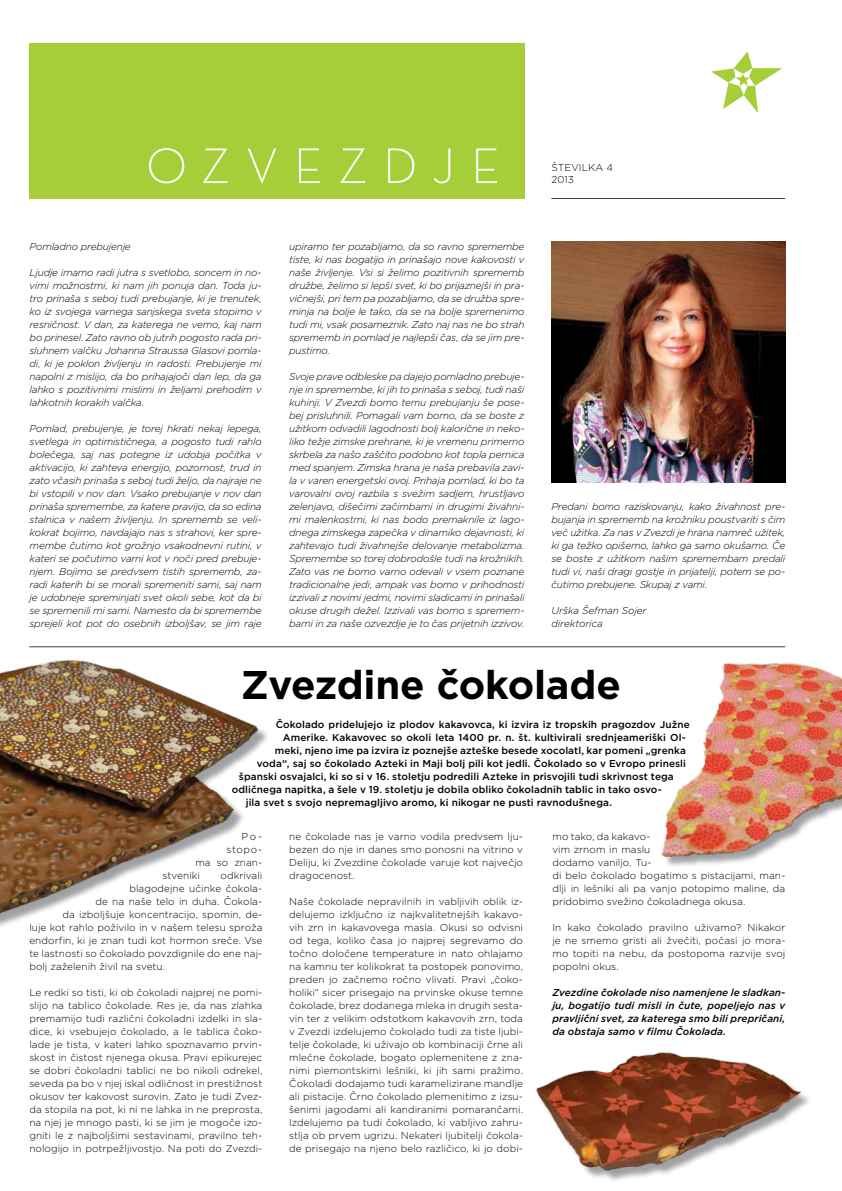
<style>
.page{position:relative;width:842px;height:1191px;background:#fff}
.page>*{position:absolute;margin:0;border:0;box-sizing:border-box;transform-origin:0 0}
.t1{font:300 50.8px "Neutraface Text";letter-spacing:.3em;color:#fff}
.t2{font:700 40px "Gotham";letter-spacing:-.005em;color:#000}
.t3{font:italic 300 10px/13px "Gotham";letter-spacing:-.02em;color:#000;text-align:justify}
.t4{font:300 10px/13px "Gotham";letter-spacing:.005em;color:#000;text-align:justify}
.t5{font:500 10px "Gotham";letter-spacing:.01em;color:#000}
.t6{font:italic 500 10px/13px "Gotham";letter-spacing:.01em;color:#000;text-align:justify}
</style>
<div class="page">
<img style="left:551px;top:242px;width:234px;height:240px">
<div style="left:29px;top:43px;width:495px;height:155px;background:#a6ce39"></div>
<svg style="left:711px;top:51px;width:71px;height:62px"></svg>
<hr style="left:29px;top:646px;width:756px;height:1px;background:#3f3d48">
<hr style="left:551px;top:198px;width:234px;height:1px;background:#3f3d48">
<img style="left:0;top:660px;width:267px;height:257px">
<img style="left:536px;top:1052px;width:273px;height:126px">
<img style="left:654px;top:646px;width:188px;height:220px">
<h1 class="t1" style="left:146px;top:134px;width:356px">OZVEZDJE</h1>
<p class="t3" style="left:30px;top:240px;width:103px">Pomladno prebujenje</p>
<p class="t3" style="left:30px;top:266px;width:234px">Ljudje imamo radi jutra s svetlobo, soncem in no&shy;vimi možnostmi, ki nam jih ponuja dan. Toda ju&shy;tro prinaša s seboj tudi prebujanje, ki je trenutek, ko iz svojega varnega sanjskega sveta stopimo v resničnost. V dan, za katerega ne vemo, kaj nam bo prinesel. Zato ravno ob jutrih pogosto rada pri&shy;sluhnem valčku Johanna Straussa Glasovi pomla&shy;di, ki je poklon življenju in radosti. Prebujenje mi napolni z mislijo, da bo prihajajoči dan lep, da ga lahko s pozitivnimi mislimi in željami prehodim v lahkotnih korakih valčka.</p>
<p class="t3" style="left:30px;top:422px;width:234px">Pomlad, prebujenje, je torej hkrati nekaj lepega, svetlega in optimističnega, a pogosto tudi rahlo bolečega, saj nas potegne iz udobja počitka v aktivacijo, ki zahteva energijo, pozornost, trud in zato včasih prinaša s seboj tudi željo, da najraje ne bi vstopili v nov dan. Vsako prebujanje v nov dan prinaša spremembe, za katere pravijo, da so edina stalnica v našem življenju. In sprememb se veli&shy;kokrat bojimo, navdajajo nas s strahovi, ker spre&shy;membe čutimo kot grožnjo vsakodnevni rutini, v kateri se počutimo varni kot v noči pred prebuje&shy;njem. Bojimo se predvsem tistih sprememb, za&shy;radi katerih bi se morali spremeniti sami, saj nam je udobneje spreminjati svet okoli sebe, kot da bi se spremenili mi sami. Namesto da bi spremembe sprejeli kot pot do osebnih izboljšav, se jim raje</p>
<p class="t3" style="left:289px;top:240px;width:237px">upiramo ter pozabljamo, da so ravno spremembe tiste, ki nas bogatijo in prinašajo nove kakovosti v naše življenje. Vsi si želimo pozitivnih sprememb družbe, želimo si lepši svet, ki bo prijaznejši in pra&shy;vičnejši, pri tem pa pozabljamo, da se družba spre&shy;minja na bolje le tako, da se na bolje spremenimo tudi mi, vsak posameznik. Zato naj nas ne bo strah sprememb in pomlad je najlepši čas, da se jim pre&shy;pustimo.</p>
<p class="t3" style="left:289px;top:370px;width:237px">Svoje prave odbleske pa dajejo pomladno prebuje&shy;nje in spremembe, ki jih to prinaša s seboj, tudi naši kuhinji. V Zvezdi bomo temu prebujanju še pose&shy;bej prisluhnili. Pomagali vam bomo, da se boste z užitkom odvadili lagodnosti bolj kalorične in neko&shy;liko težje zimske prehrane, ki je vremenu primerno skrbela za našo zaščito podobno kot topla pernica med spanjem. Zimska hrana je naša prebavila zavi&shy;la v varen energetski ovoj. Prihaja pomlad, ki bo ta varovalni ovoj razbila s svežim sadjem, hrustljavo zelenjavo, dišečimi začimbami in drugimi živahni&shy;mi malenkostmi, ki nas bodo premaknile iz lago&shy;dnega zimskega zapečka v dinamiko dejavnosti, ki zahtevajo tudi živahnejše delovanje metabolizma.<br>Spremembe so torej dobrodošle tudi na krožnikih.<br>Zato vas ne bomo varno odevali v vsem poznane tradicionalne jedi, ampak vas bomo v prihodnosti izzivali z novimi jedmi, novimi sladicami in prinašali okuse drugih dežel. Izzivali vas bomo s spremem&shy;bami in za naše ozvezdje je to čas prijetnih izzivov.</p>
<p class="t4" style="left:551px;top:161px;width:63px;line-height:12px">ŠTEVILKA 4<br>2013</p>
<p class="t3" style="left:551px;top:499px;width:235px">Predani bomo raziskovanju, kako živahnost pre&shy;bujanja in sprememb na krožniku poustvariti s čim več užitka. Za nas v Zvezdi je hrana namreč užitek, ki ga težko opišemo, lahko ga samo okušamo. Če se boste z užitkom našim spremembam predali tudi vi, naši dragi gostje in prijatelji, potem se po&shy;čutimo prebujene. Skupaj z vami.</p>
<p class="t3" style="left:551px;top:603px;width:97px">Urška Šefman Sojer direktorica</p>
<h2 class="t2" style="left:241px;top:658px;width:381px">Zvezdine čokolade</h2>
<p class="t5" style="left:276px;top:717px;width:415px">Čokolado pridelujejo iz plodov kakavovca, ki izvira iz tropskih pragozdov Južne</p>
<p class="t5" style="left:283px;top:730px;width:404px">Amerike. Kakavovec so okoli leta 1400 pr. n. št. kultivirali srednjeameriški Ol-</p>
<p class="t5" style="left:275px;top:743px;width:412px">meki, njeno ime pa izvira iz poznejše azteške besede xocolatl, kar pomeni „grenka</p>
<p class="t5" style="left:257px;top:756px;width:431px">voda“, saj so čokolado Azteki in Maji bolj pili kot jedli. Čokolado so v Evropo prinesli</p>
<p class="t5" style="left:239px;top:769px;width:436px">španski osvajalci, ki so si v 16. stoletju podredili Azteke in prisvojili tudi skrivnost tega</p>
<p class="t5" style="left:232px;top:782px;width:431px">odličnega napitka, a šele v 19. stoletju je dobila obliko čokoladnih tablic in tako osvo-</p>
<p class="t5" style="left:246px;top:795px;width:368px">jila svet s svojo nepremagljivo aromo, ki nikogar ne pusti ravnodušnega.</p>
<p class="t4" style="left:241px;top:830px;width:22px">Po-</p>
<p class="t4" style="left:226px;top:843px;width:37px">stopo-</p>
<p class="t4" style="left:195px;top:856px;width:68px">ma so znan-</p>
<p class="t4" style="left:162px;top:869px;width:39px">stveniki</p>
<p class="t4" style="left:221px;top:869px;width:43px">odkrivali</p>
<p class="t4" style="left:129px;top:882px;width:134px">blagodejne učinke čokola-</p>
<p class="t4" style="left:95px;top:895px;width:168px">de na naše telo in duha. Čokola-</p>
<p class="t4" style="left:62px;top:908px;width:201px">da izboljšuje koncentracijo, spomin, de-</p>
<p class="t4" style="left:29px;top:921px;width:235px">luje kot rahlo poživilo in v našem telesu sproža</p>
<p class="t4" style="left:29px;top:934px;width:234px">endorfin, ki je znan tudi kot hormon sreče. Vse</p>
<p class="t4" style="left:29px;top:947px;width:234px">te lastnosti so čokolado povzdignile do ene naj-</p>
<p class="t4" style="left:29px;top:960px;width:137px">bolj zaželenih živil na svetu.</p>
<p class="t4" style="left:29px;top:986px;width:235px">Le redki so tisti, ki ob čokoladi najprej ne pomi&shy;slijo na tablico čokolade. Res je, da nas zlahka premamijo tudi različni čokoladni izdelki in sla&shy;dice, ki vsebujejo čokolado, a le tablica čoko&shy;lade je tista, v kateri lahko spoznavamo prvin&shy;skost in čistost njenega okusa. Pravi epikurejec se dobri čokoladni tablici ne bo nikoli odrekel, seveda pa bo v njej iskal odličnost in prestižnost okusov ter kakovost surovin. Zato je tudi Zvez&shy;da stopila na pot, ki ni ne lahka in ne preprosta, na njej je mnogo pasti, ki se jim je mogoče izo&shy;gniti le z najboljšimi sestavinami, pravilno teh&shy;nologijo in potrpežljivostjo. Na poti do Zvezdi-</p>
<p class="t4" style="left:289px;top:830px;width:235px">ne čokolade nas je varno vodila predvsem lju&shy;bezen do nje in danes smo ponosni na vitrino v Deliju, ki Zvezdine čokolade varuje kot največjo dragocenost.</p>
<p class="t4" style="left:289px;top:895px;width:235px">Naše čokolade nepravilnih in vabljivih oblik iz&shy;delujemo izključno iz najkvalitetnejših kakavo&shy;vih zrn in kakavovega masla. Okusi so odvisni od tega, koliko časa jo najprej segrevamo do točno določene temperature in nato ohlajamo na kamnu ter kolikokrat ta postopek ponovimo, preden jo začnemo ročno vlivati. Pravi „čoko&shy;holiki“ sicer prisegajo na prvinske okuse temne čokolade, brez dodanega mleka in drugih sesta&shy;vin ter z velikim odstotkom kakavovih zrn, toda v Zvezdi izdelujemo čokolado tudi za tiste ljubi&shy;telje čokolade, ki uživajo ob kombinaciji črne ali mlečne čokolade, bogato oplemenitene z zna&shy;nimi piemontskimi lešniki, ki jih sami pražimo.<br>Čokoladi dodajamo tudi karamelizirane mandlje ali pistacije. Črno čokolado plemenitimo z izsu&shy;šenimi jagodami ali kandiranimi pomarančami.<br>Izdelujemo pa tudi čokolado, ki vabljivo zahru&shy;stlja ob prvem ugrizu. Nekateri ljubitelji čokola&shy;de prisegajo na njeno belo različico, ki jo dobi-</p>
<p class="t4" style="left:552px;top:830px;width:235px;text-align:left">mo tako, da kakavo-<br>vim zrnom in maslu<br>dodamo vaniljo. Tu-<br>di belo čokolado bogatimo s pistacijami, man&shy;dlji in lešniki ali pa vanjo potopimo maline, da pridobimo svežino čokoladnega okusa.</p>
<p class="t4" style="left:552px;top:921px;width:235px">In kako čokolado pravilno uživamo? Nikakor je ne smemo gristi ali žvečiti, počasi jo mora&shy;mo topiti na nebu, da postopoma razvije svoj popolni okus.</p>
<p class="t6" style="left:552px;top:986px;width:234px">Zvezdine čokolade niso namenjene le sladkan&shy;ju, bogatijo tudi misli in čute, popeljejo nas v pravljični svet, za katerega smo bili prepričani, da obstaja samo v filmu Čokolada.</p>
</div>
